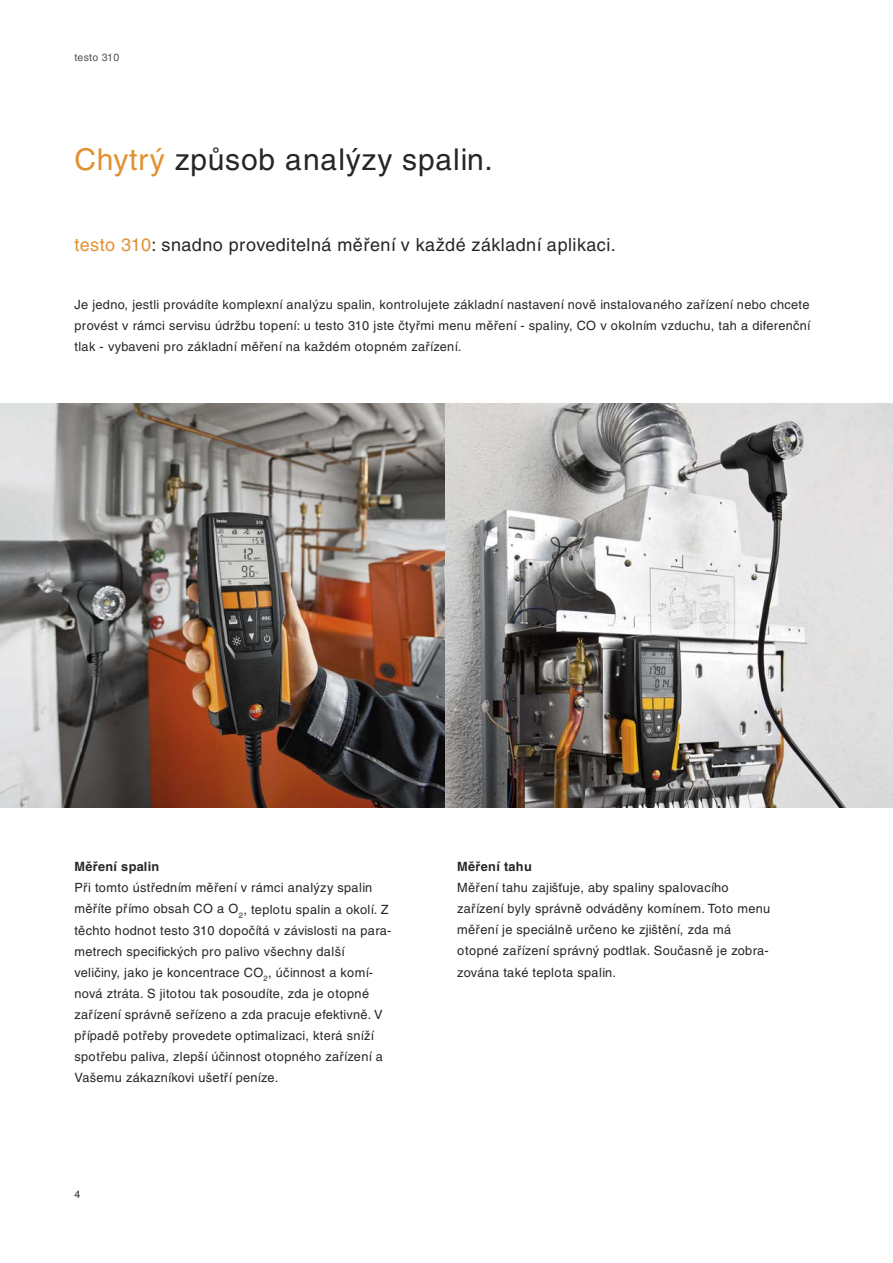
<style>
.page{position:relative;width:893px;height:1263px;background:#fff}
.page>*{position:absolute;margin:0;border:0;box-sizing:border-box;transform-origin:0 0}
.t1{font:30px "Helvetica CE";letter-spacing:.025em;color:#272627}
.t2{font:18px "Helvetica CE";letter-spacing:.025em;color:#272627}
.t3{font:12.75px/21px "Helvetica CE";letter-spacing:.025em;color:#272627}
.t4{font:700 12.75px "Helvetica CE";letter-spacing:.025em;color:#272627}
.t5{font:10.5px "Helvetica CE";letter-spacing:.025em;color:#525152}
.t6{font:10.5px "Helvetica CE";color:#272627}
.s1{color:#e09132}
</style>
<div class="page">
<img style="left:0;top:404px;width:446px;height:404px">
<svg style="left:446px;top:404px;width:447px;height:404px;background:#adaba9"></svg>
<p class="t5" style="left:74px;top:53px;width:46px">testo 310</p>
<h1 class="t1" style="left:74px;top:149px;width:420px"><span class="s1">Chytrý</span> způsob analýzy spalin.</h1>
<h2 class="t2" style="left:74px;top:238px;width:543px"><span class="s1">testo 310</span>: snadno proveditelná měření v každé základní aplikaci.</h2>
<p class="t3" style="left:74px;top:295px;width:738px;text-align:justify">Je jedno, jestli provádíte komplexní analýzu spalin, kontrolujete základní nastavení nově instalovaného zařízení nebo chcete provést v rámci servisu údržbu topení: u testo 310 jste čtyřmi menu měření - spaliny, CO v okolním vzduchu, tah a diferenční tlak - vybaveni pro základní měření na každém otopném zařízení.</p>
<p class="t4" style="left:74px;top:862px;width:86px">Měření spalin</p>
<p class="t3" style="left:74px;top:879px;width:319px">Při tomto ústředním měření v rámci analýzy spalin měříte přímo obsah CO a O<sub>2</sub>, teplotu spalin a okolí. Z těchto hodnot testo 310 dopočítá v závislosti na para&shy;metrech specifických pro palivo všechny další veličiny, jako je koncentrace CO<sub>2</sub>, účinnost a komí&shy;nová ztráta. S jitotou tak posoudíte, zda je otopné zařízení správně seřízeno a zda pracuje efektivně. V případě potřeby provedete optimalizaci, která sníží spotřebu paliva, zlepší účinnost otopného zařízení a Vašemu zákazníkovi ušetří peníze.</p>
<p class="t6" style="left:74px;top:1191px;width:7px">4</p>
<p class="t4" style="left:457px;top:862px;width:76px">Měření tahu</p>
<p class="t3" style="left:457px;top:879px;width:314px">Měření tahu zajišťuje, aby spaliny spalovacího zařízení byly správně odváděny komínem. Toto menu měření je speciálně určeno ke zjištění, zda má otopné zařízení správný podtlak. Současně je zobra&shy;zována také teplota spalin.</p>
</div>
